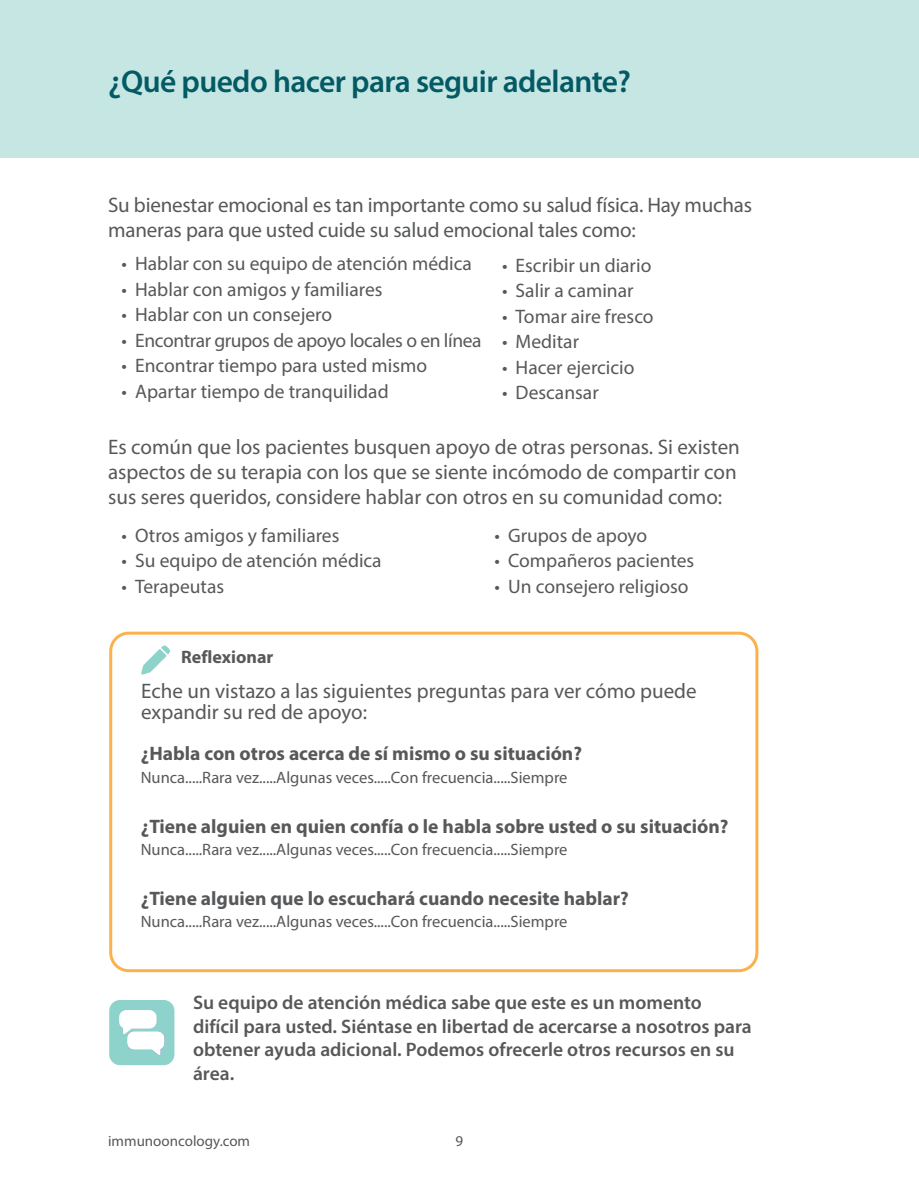
<style>
.page{position:relative;width:919px;height:1189px;background:#fff}
.page>*{position:absolute;margin:0;border:0;box-sizing:border-box;transform-origin:0 0}
.t1{font:600 31.5px "Myriad Pro";letter-spacing:-.02em;color:#035a64}
.t2{font:21px/25.2px "Myriad Pro";color:#57585a}
.t3{font:19.5px "Myriad Pro";color:#57585a}
.t4{font:600 19.5px/23.4px "Myriad Pro";color:#57585a}
.t5{font:700 19.5px "Myriad Pro";color:#57585a}
.t6{font:19.5px "Myriad Pro";letter-spacing:-.02em;color:#57585a}
.t7{font:700 18px "Myriad Pro";color:#57585a}
.t8{font:16.5px "Myriad Pro";color:#57585a}
.t9{font:15px "Myriad Pro";color:#57585a}
</style>
<div class="page">
<div style="left:0;top:0;width:918px;height:158px;background:#c5e6e3"></div>
<svg style="left:141px;top:645px;width:29px;height:29px"></svg>
<div style="left:109px;top:999px;width:65px;height:65px;background:#8ed2cc;border-radius:11px"></div>
<svg style="left:119px;top:1010px;width:45px;height:44px"></svg>
<div style="left:109px;top:631px;width:649px;height:340px;border:3px solid #fbb24c;border-radius:18px"></div>
<h1 class="t1" style="left:108px;top:62px;width:524px">¿Qué puedo hacer para seguir adelante?</h1>
<p class="t2" style="left:108px;top:192px;width:645px">Su bienestar emocional es tan importante como su salud física. Hay muchas maneras para que usted cuide su salud emocional tales como:</p>
<p class="t3" style="left:122px;top:252px;width:351px">• Hablar con su equipo de atención médica</p>
<p class="t3" style="left:122px;top:277px;width:262px">• Hablar con amigos y familiares</p>
<p class="t3" style="left:122px;top:303px;width:212px">• Hablar con un consejero</p>
<p class="t6" style="left:122px;top:328px;width:361px">• Encontrar grupos de apoyo locales o en línea</p>
<p class="t3" style="left:122px;top:354px;width:307px">• Encontrar tiempo para usted mismo</p>
<p class="t3" style="left:122px;top:379px;width:268px">• Apartar tiempo de tranquilidad</p>
<p class="t3" style="left:502px;top:253px;width:151px">• Escribir un diario</p>
<p class="t3" style="left:502px;top:279px;width:133px">• Salir a caminar</p>
<p class="t3" style="left:502px;top:304px;width:153px">• Tomar aire fresco</p>
<p class="t3" style="left:502px;top:330px;width:78px">• Meditar</p>
<p class="t3" style="left:502px;top:355px;width:134px">• Hacer ejercicio</p>
<p class="t3" style="left:502px;top:381px;width:98px">• Descansar</p>
<p class="t2" style="left:108px;top:434px;width:633px">Es común que los pacientes busquen apoyo de otras personas. Si existen aspectos de su terapia con los que se siente incómodo de compartir con sus seres queridos, considere hablar con otros en su comunidad como:</p>
<p class="t3" style="left:122px;top:523px;width:219px">• Otros amigos y familiares</p>
<p class="t3" style="left:122px;top:548px;width:261px">• Su equipo de atención médica</p>
<p class="t3" style="left:122px;top:574px;width:104px">• Terapeutas</p>
<p class="t3" style="left:494px;top:523px;width:154px">• Grupos de apoyo</p>
<p class="t3" style="left:494px;top:548px;width:201px">• Compañeros pacientes</p>
<p class="t3" style="left:494px;top:574px;width:195px">• Un consejero religioso</p>
<p class="t7" style="left:181px;top:645px;width:94px">Reflexionar</p>
<p class="t2" style="left:141px;top:679px;width:556px;line-height:21px">Eche un vistazo a las siguientes preguntas para ver cómo puede expandir su red de apoyo:</p>
<p class="t5" style="left:141px;top:740px;width:442px">¿Habla con otros acerca de sí mismo o su situación?</p>
<p class="t8" style="left:141px;top:766px;width:428px">Nunca.....Rara vez.....Algunas veces.....Con frecuencia.....Siempre</p>
<p class="t5" style="left:141px;top:813px;width:589px">¿Tiene alguien en quien confía o le habla sobre usted o su situación?</p>
<p class="t8" style="left:141px;top:839px;width:428px">Nunca.....Rara vez.....Algunas veces.....Con frecuencia.....Siempre</p>
<p class="t5" style="left:141px;top:885px;width:489px">¿Tiene alguien que lo escuchará cuando necesite hablar?</p>
<p class="t8" style="left:141px;top:911px;width:428px">Nunca.....Rara vez.....Algunas veces.....Con frecuencia.....Siempre</p>
<p class="t4" style="left:193px;top:990px;width:560px">Su equipo de atención médica sabe que este es un momento difícil para usted. Siéntase en libertad de acercarse a nosotros para obtener ayuda adicional. Podemos ofrecerle otros recursos en su área.</p>
<p class="t9" style="left:108px;top:1131px;width:143px">immunooncology.com</p>
<p class="t9" style="left:455px;top:1131px;width:9px">9</p>
</div>
